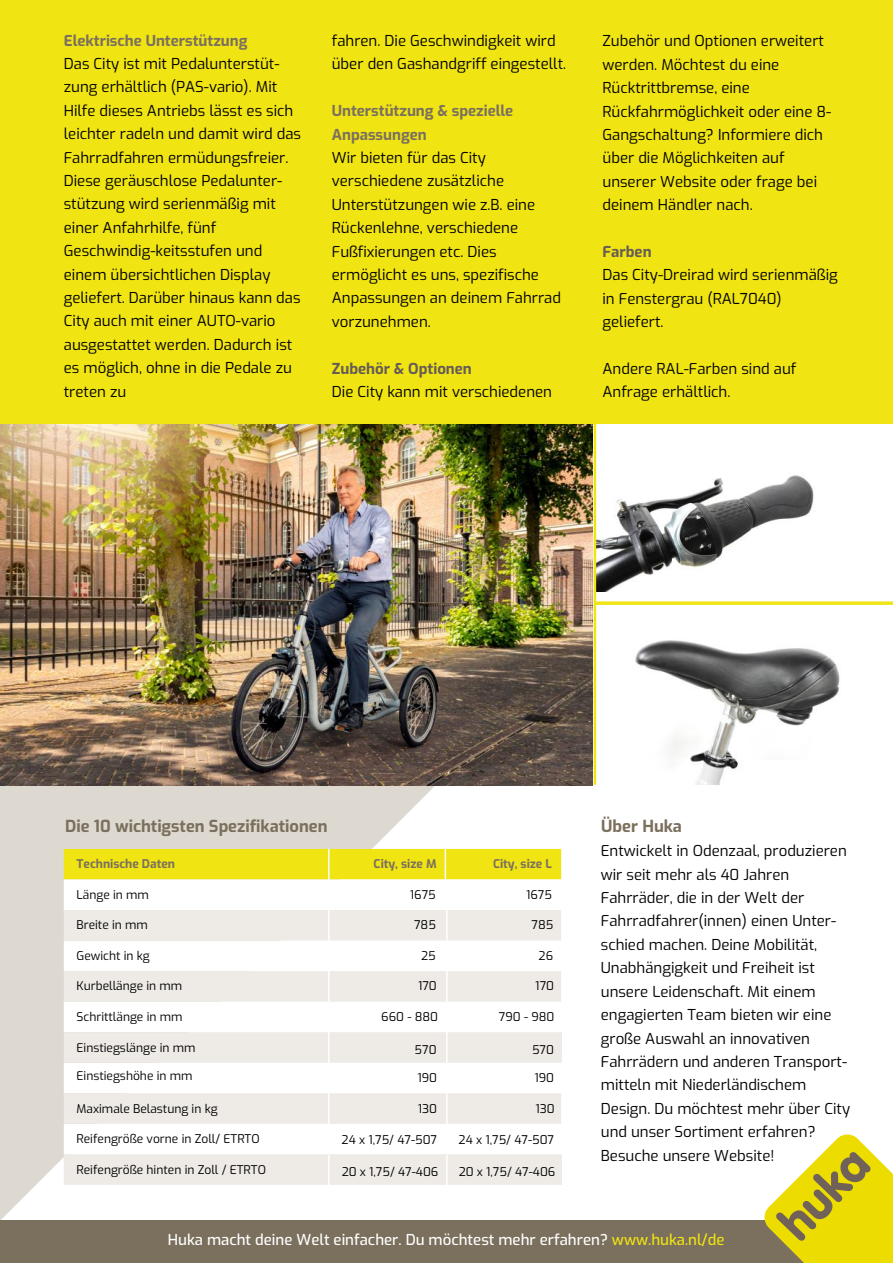
<style>
.page{position:relative;width:893px;height:1263px;background:#fff}
.page>*{position:absolute;margin:0;border:0;box-sizing:border-box;transform-origin:0 0}
.t1{font:700 16.5px "Exo";color:#7b705d}
.t2{font:700 16.5px "Exo";color:#7b705d}
.t3{font:15px/23.4px "Exo";color:#000}
.t4{font:500 15px "Exo";color:#fff}
.t5{font:700 15px/23.4px "Exo";color:#7b705d}
.t6{font:700 15px "Exo";color:#665c55}
.t7{font:12px "Exo";color:#000}
.t8{font:700 12px "Exo";color:#7b705d}
.s1{color:#f0e413}
</style>
<div class="page">
<img style="left:597px;top:475px;width:217px;height:117px">
<svg style="left:0;top:785px;width:441px;height:435px;fill:#ddd9d0"></svg>
<div style="left:0;top:0;width:893px;height:423px;background:#f0e413"></div>
<div style="left:64px;top:849px;width:497px;height:30px;background:#f0e413"></div>
<svg style="left:64px;top:879px;width:497px;height:31px"></svg>
<svg style="left:64px;top:910px;width:498px;height:275px;fill:#eeebe7"></svg>
<hr style="left:328px;top:849px;width:2px;height:30px;background:#fff">
<hr style="left:445px;top:849px;width:1px;height:30px;background:#fff">
<hr style="left:328px;top:879px;width:2px;height:31px;background:#fff">
<hr style="left:445px;top:879px;width:1px;height:31px;background:#fff">
<hr style="left:328px;top:910px;width:2px;height:30px;background:#fff">
<hr style="left:446px;top:910px;width:2px;height:30px;background:#fff">
<hr style="left:561px;top:910px;width:2px;height:30px;background:#fff">
<hr style="left:328px;top:940px;width:2px;height:31px;background:#fff">
<hr style="left:446px;top:940px;width:2px;height:31px;background:#fff">
<hr style="left:561px;top:940px;width:2px;height:31px;background:#fff">
<hr style="left:328px;top:971px;width:2px;height:31px;background:#fff">
<hr style="left:446px;top:971px;width:2px;height:31px;background:#fff">
<hr style="left:561px;top:971px;width:2px;height:31px;background:#fff">
<hr style="left:328px;top:1002px;width:2px;height:30px;background:#fff">
<hr style="left:446px;top:1002px;width:2px;height:30px;background:#fff">
<hr style="left:561px;top:1002px;width:2px;height:30px;background:#fff">
<hr style="left:328px;top:1032px;width:2px;height:31px;background:#fff">
<hr style="left:446px;top:1032px;width:2px;height:31px;background:#fff">
<hr style="left:328px;top:1063px;width:2px;height:30px;background:#fff">
<hr style="left:446px;top:1063px;width:2px;height:30px;background:#fff">
<hr style="left:561px;top:1063px;width:2px;height:30px;background:#fff">
<hr style="left:328px;top:1093px;width:2px;height:31px;background:#fff">
<hr style="left:446px;top:1093px;width:2px;height:31px;background:#fff">
<hr style="left:561px;top:1093px;width:2px;height:31px;background:#fff">
<div style="left:0;top:1220px;width:893px;height:43px;background:#7b705d"></div>
<svg style="left:764px;top:1134px;width:129px;height:129px"></svg>
<hr style="left:595px;top:602px;width:298px;height:2px;background:#f0e413">
<hr style="left:558px;top:1124px;width:2px;height:30px;background:#fff">
<hr style="left:327px;top:1124px;width:1px;height:30px;background:#fff">
<hr style="left:432px;top:1124px;width:2px;height:30px;background:#fff">
<hr style="left:328px;top:1155px;width:2px;height:30px;background:#fff">
<hr style="left:446px;top:1155px;width:2px;height:30px;background:#fff">
<hr style="left:594px;top:423px;width:2px;height:362px;background:#f0e413">
<img style="left:0;top:424px;width:593px;height:361px">
<img style="left:635px;top:640px;width:205px;height:145px">
<p class="t5" style="left:64px;top:27px;width:185px">Elektrische Unterstützung</p>
<p class="t3" style="left:64px;top:51px;width:239px">Das City ist mit Pedalunterstüt&shy;zung erhältlich (PAS-vario). Mit<br>Hilfe dieses Antriebs lässt es sich leichter radeln und damit wird das<br>Fahrradfahren ermüdungsfreier.<br>Diese geräuschlose Pedalunter&shy;stützung wird serienmäßig mit einer Anfahrhilfe, fünf<br>Geschwindig-keitsstufen und einem übersichtlichen Display geliefert. Darüber hinaus kann das<br>City auch mit einer AUTO-vario ausgestattet werden. Dadurch ist es möglich, ohne in die Pedale zu treten zu</p>
<p class="t3" style="left:332px;top:28px;width:236px">fahren. Die Geschwindigkeit wird über den Gashandgriff eingestellt.</p>
<p class="t5" style="left:332px;top:98px;width:183px">Unterstützung &amp; spezielle<br>Anpassungen</p>
<p class="t3" style="left:332px;top:145px;width:231px">Wir bieten für das City verschiedene zusätzliche<br>Unterstützungen wie z.B. eine<br>Rückenlehne, verschiedene<br>Fußfixierungen etc. Dies ermöglicht es uns, spezifische<br>Anpassungen an deinem Fahrrad vorzunehmen.</p>
<p class="t6" style="left:332px;top:357px;width:142px">Zubehör &amp; Optionen</p>
<p class="t3" style="left:332px;top:379px;width:222px">Die City kann mit verschiedenen</p>
<p class="t3" style="left:602px;top:28px;width:230px">Zubehör und Optionen erweitert werden. Möchtest du eine<br>Rücktrittbremse, eine<br>Rückfahrmöglichkeit oder eine 8-<br>Gangschaltung? Informiere dich über die Möglichkeiten auf unserer Website oder frage bei deinem Händler nach.</p>
<p class="t6" style="left:602px;top:240px;width:51px">Farben</p>
<p class="t3" style="left:602px;top:262px;width:237px">Das City-Dreirad wird serienmäßig in Fenstergrau (RAL7040) geliefert.</p>
<p class="t3" style="left:602px;top:356px;width:195px">Andere RAL-Farben sind auf<br>Anfrage erhältlich.</p>
<p class="t1" style="left:65px;top:813px;width:264px">Die 10 wichtigsten Spezifikationen</p>
<p class="t8" style="left:77px;top:855px;width:100px">Technische Daten</p>
<p class="t8" style="left:374px;top:855px;width:64px">City, size M</p>
<p class="t8" style="left:493px;top:855px;width:60px">City, size L</p>
<p class="t7" style="left:77px;top:885px;width:74px">Länge in mm</p>
<p class="t7" style="left:410px;top:885px;width:27px">1675</p>
<p class="t7" style="left:526px;top:885px;width:27px">1675</p>
<p class="t7" style="left:77px;top:916px;width:73px">Breite in mm</p>
<p class="t7" style="left:414px;top:916px;width:23px">785</p>
<p class="t7" style="left:532px;top:916px;width:23px">785</p>
<p class="t7" style="left:77px;top:946px;width:75px">Gewicht in kg</p>
<p class="t7" style="left:421px;top:947px;width:16px">25</p>
<p class="t7" style="left:539px;top:946px;width:16px">26</p>
<p class="t7" style="left:77px;top:977px;width:107px">Kurbellänge in mm</p>
<p class="t7" style="left:418px;top:977px;width:20px">170</p>
<p class="t7" style="left:535px;top:977px;width:20px">170</p>
<p class="t7" style="left:77px;top:1008px;width:107px">Schrittlänge in mm</p>
<p class="t7" style="left:381px;top:1007px;width:58px">660 - 880</p>
<p class="t7" style="left:499px;top:1007px;width:57px">790 - 980</p>
<p class="t7" style="left:77px;top:1038px;width:121px">Einstiegslänge in mm</p>
<p class="t7" style="left:415px;top:1040px;width:23px">570</p>
<p class="t7" style="left:532px;top:1040px;width:23px">570</p>
<p class="t7" style="left:77px;top:1067px;width:118px">Einstiegshöhe in mm</p>
<p class="t7" style="left:417px;top:1069px;width:21px">190</p>
<p class="t7" style="left:534px;top:1069px;width:21px">190</p>
<p class="t7" style="left:77px;top:1100px;width:143px">Maximale Belastung in kg</p>
<p class="t7" style="left:535px;top:1100px;width:21px">130</p>
<p class="t7" style="left:342px;top:1130px;width:97px">24 x 1,75/ 47-507</p>
<p class="t7" style="left:418px;top:1100px;width:21px">130</p>
<p class="t7" style="left:77px;top:1130px;width:185px">Reifengröße vorne in Zoll/ ETRTO</p>
<p class="t7" style="left:77px;top:1161px;width:191px">Reifengröße hinten in Zoll / ETRTO</p>
<p class="t7" style="left:459px;top:1130px;width:97px">24 x 1,75/ 47-507</p>
<p class="t7" style="left:459px;top:1163px;width:98px">20 x 1,75/ 47-406</p>
<p class="t7" style="left:342px;top:1163px;width:98px">20 x 1,75/ 47-406</p>
<p class="t2" style="left:601px;top:813px;width:82px">Über Huka</p>
<p class="t3" style="left:601px;top:838px;width:251px">Entwickelt in Odenzaal, produzieren wir seit mehr als 40 Jahren<br>Fahrräder, die in der Welt der<br>Fahrradfahrer(innen) einen Unter&shy;schied machen. Deine Mobilität,<br>Unabhängigkeit und Freiheit ist unsere Leidenschaft. Mit einem engagierten Team bieten wir eine große Auswahl an innovativen<br>Fahrrädern und anderen Transport&shy;mitteln mit Niederländischem<br>Design. Du möchtest mehr über City und unser Sortiment erfahren?<br>Besuche unsere Website!</p>
<p class="t4" style="left:168px;top:1228px;width:558px">Huka macht deine Welt einfacher. Du möchtest mehr erfahren? <span class="s1">www.huka.nl/de</span></p>
</div>
